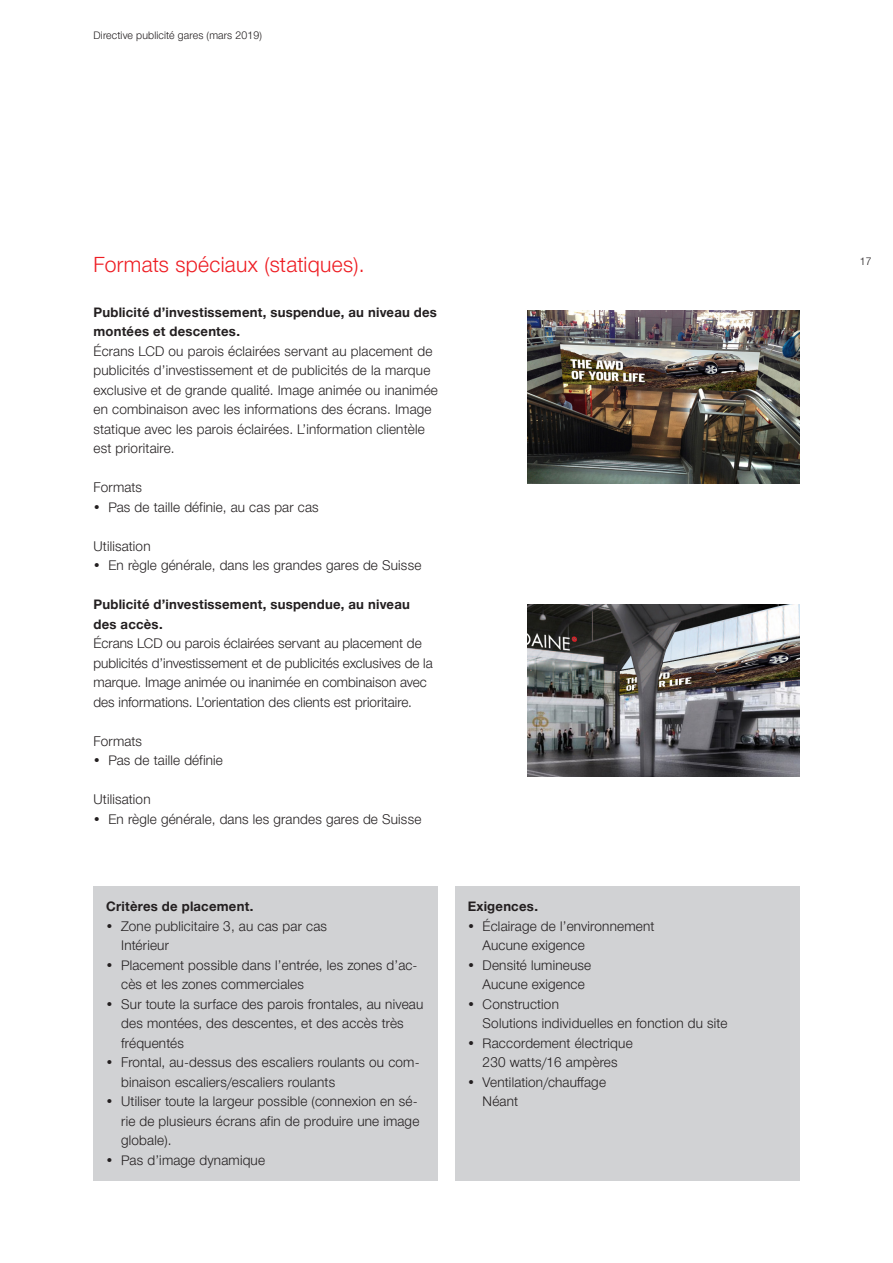
<style>
.page{position:relative;width:893px;height:1263px;background:#fff}
.page>*{position:absolute;margin:0;border:0;box-sizing:border-box;transform-origin:0 0}
.t1{font:300 21px "SBB";letter-spacing:.015em;color:#ee1d23}
.t2{font:300 13.5px/19.5px "SBB";letter-spacing:.015em;color:#231f20}
.t3{font:700 13.2px/19.5px "SBB";letter-spacing:.015em;color:#231f20}
.t4{font:300 10.5px "SBB";letter-spacing:.015em;color:#231f20}
</style>
<div class="page">
<div style="left:94px;top:887px;width:344px;height:294px;background:#d1d2d4"></div>
<div style="left:455px;top:887px;width:344px;height:294px;background:#d1d2d4"></div>
<img style="left:527px;top:311px;width:272px;height:173px">
<img style="left:527px;top:604px;width:272px;height:173px">
<p class="t4" style="left:94px;top:28px;width:170px">Directive publicité gares (mars 2019)</p>
<h1 class="t1" style="left:94px;top:249px;width:273px">Formats spéciaux (statiques).</h1>
<p class="t3" style="left:94px;top:302px;width:345px">Publicité d’investissement, suspendue, au niveau des montées et descentes.</p>
<p class="t2" style="left:94px;top:340px;width:346px">Écrans LCD ou parois éclairées servant au placement de publicités d’investissement et de publicités de la marque exclusive et de grande qualité. Image animée ou inanimée en combinaison avec les informations des écrans. Image statique avec les parois éclairées. L’information clientèle est prioritaire.</p>
<p class="t2" style="left:94px;top:477px;width:50px">Formats</p>
<p class="t2" style="left:94px;top:496px;width:227px">• Pas de taille définie, au cas par cas</p>
<p class="t2" style="left:94px;top:535px;width:59px">Utilisation</p>
<p class="t2" style="left:94px;top:555px;width:329px">• En règle générale, dans les grandes gares de Suisse</p>
<p class="t3" style="left:94px;top:594px;width:318px">Publicité d’investissement, suspendue, au niveau des accès.</p>
<p class="t2" style="left:94px;top:633px;width:341px">Écrans LCD ou parois éclairées servant au placement de publicités d’investissement et de publicités exclusives de la marque. Image animée ou inanimée en combinaison avec des informations. L’orientation des clients est prioritaire.</p>
<p class="t2" style="left:94px;top:730px;width:50px">Formats</p>
<p class="t2" style="left:94px;top:750px;width:131px">• Pas de taille définie</p>
<p class="t2" style="left:94px;top:789px;width:59px">Utilisation</p>
<p class="t2" style="left:94px;top:808px;width:329px">• En règle générale, dans les grandes gares de Suisse</p>
<p class="t3" style="left:106px;top:896px;width:149px">Critères de placement.</p>
<p class="t2" style="left:121px;top:916px;width:207px;text-indent:-15px">• Zone publicitaire 3, au cas par cas<br>Intérieur</p>
<p class="t2" style="left:121px;top:955px;width:298px;text-indent:-15px">• Placement possible dans l’entrée, les zones d’ac&shy;cès et les zones commerciales</p>
<p class="t2" style="left:121px;top:994px;width:304px;text-indent:-15px">• Sur toute la surface des parois frontales, au niveau des montées, des descentes, et des accès très fréquentés</p>
<p class="t2" style="left:121px;top:1052px;width:300px;text-indent:-15px">• Frontal, au-dessus des escaliers roulants ou com&shy;binaison escaliers/escaliers roulants</p>
<p class="t2" style="left:121px;top:1091px;width:300px;text-align:justify;text-indent:-15px">• Utiliser toute la largeur possible (connexion en sé&shy;rie de plusieurs écrans afin de produire une image globale).</p>
<p class="t2" style="left:106px;top:1150px;width:160px">• Pas d’image dynamique</p>
<p class="t3" style="left:468px;top:896px;width:72px">Exigences.</p>
<p class="t2" style="left:483px;top:916px;width:173px;text-indent:-15px">• Éclairage de l’environnement<br>Aucune exigence</p>
<p class="t2" style="left:483px;top:955px;width:110px;text-indent:-15px">• Densité lumineuse<br>Aucune exigence</p>
<p class="t2" style="left:483px;top:994px;width:246px;text-indent:-15px">• Construction<br>Solutions individuelles en fonction du site</p>
<p class="t2" style="left:468px;top:1033px;width:166px;text-align:center">• Raccordement électrique<br>230 watts/16 ampères</p>
<p class="t2" style="left:483px;top:1072px;width:125px;text-indent:-15px">• Ventilation/chauffage<br>Néant</p>
<p class="t4" style="left:860px;top:253px;width:13px">17</p>
</div>
